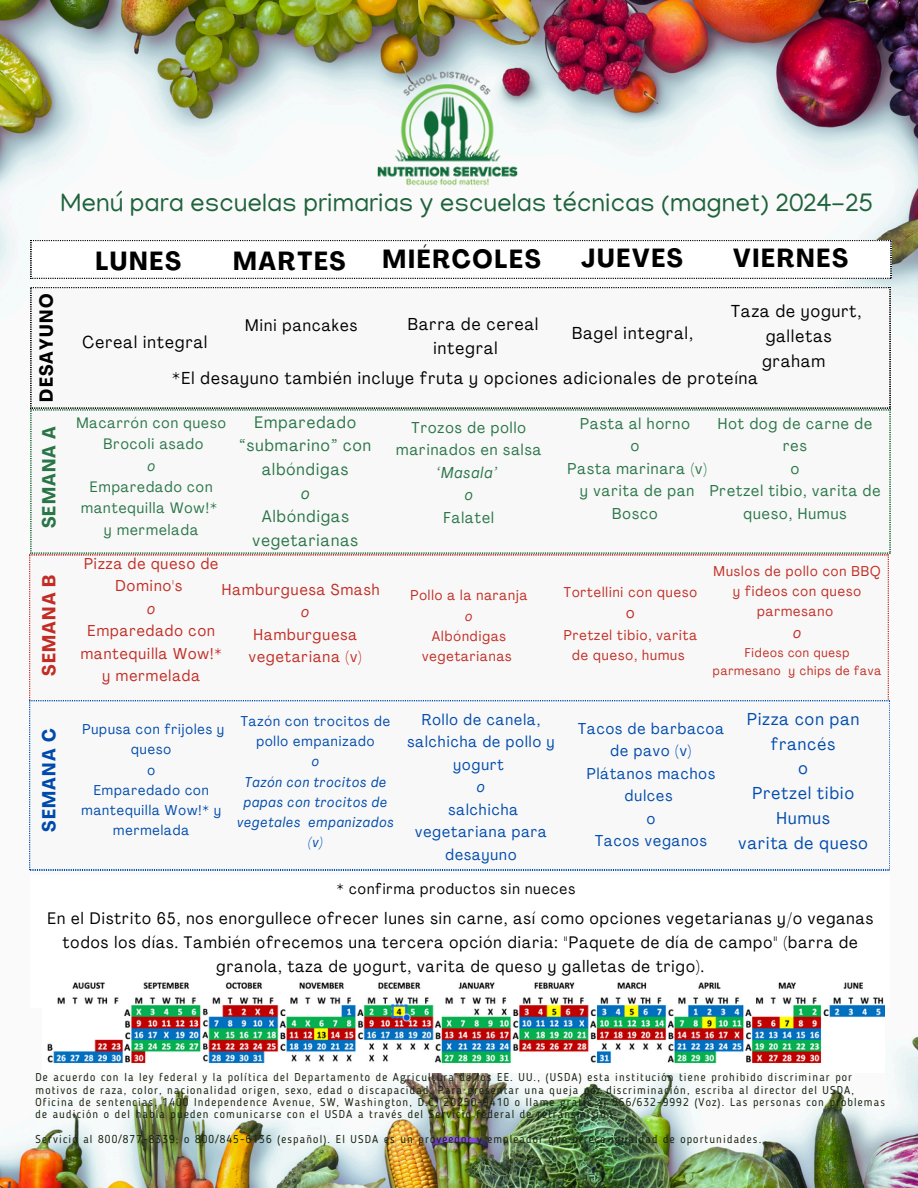
<style>
.page{position:relative;width:918px;height:1188px;background:#fff}
.page>*{position:absolute;margin:0;border:0;box-sizing:border-box;transform-origin:0 0}
.t1{font:25.95px "Manjari";color:#1e633c}
.t2{font:700 condensed 25.95px "Agrandir";letter-spacing:.07em;color:#000}
.t3{font:700 condensed 18.6px "Agrandir";letter-spacing:.07em;color:#000}
.t4{font:700 condensed 18.6px "Agrandir";letter-spacing:.07em;color:#2a7548}
.t5{font:700 condensed 18.6px "Agrandir";letter-spacing:.07em;color:#c22c25}
.t6{font:700 condensed 18.6px "Agrandir";letter-spacing:.07em;color:#004aad}
.t7{font:condensed 17.1px/24.8px "Agrandir";letter-spacing:.07em;color:#000}
.t8{font:condensed 17.1px/24.8px "Agrandir";letter-spacing:.07em;color:#004aad;text-align:center}
.t9{font:condensed 16.5px/23.7px "Agrandir";letter-spacing:.07em;color:#000;text-align:center}
.t10{font:condensed 16.5px/23.7px "Agrandir";letter-spacing:.07em;color:#2a7548;text-align:center}
.t11{font:condensed 15.6px/22.5px "Agrandir";letter-spacing:.07em;color:#2a7548;text-align:center}
.t12{font:condensed 15.6px/22.5px "Agrandir";letter-spacing:.07em;color:#004aad;text-align:center}
.t13{font:condensed 15.6px/22.5px "Agrandir";letter-spacing:.07em;color:#c22c25;text-align:center}
.t14{font:italic condensed 15.6px "Agrandir";color:#c22c25}
.t15{font:condensed 15px/21.3px "Agrandir";letter-spacing:.07em;color:#2a7548;text-align:center}
.t16{font:condensed 15px "Agrandir";letter-spacing:.07em;color:#000}
.t17{font:condensed 14.1px/20.2px "Agrandir";letter-spacing:.07em;color:#c22c25;text-align:center}
.t18{font:italic condensed 14.1px/20.2px "Agrandir";letter-spacing:.07em;color:#004aad;text-align:center}
.t19{font:condensed 14.1px/20.2px "Agrandir";letter-spacing:.07em;color:#004aad;text-align:center}
.t20{font:condensed 12.6px/17.9px "Agrandir";letter-spacing:.07em;color:#c22c25;text-align:center}
.t21{font:11.25px/12.3px "Blogger Sans";letter-spacing:.1em;color:#162210}
.s1{font-style:italic}
.s2{font-style:normal}
</style>
<div class="page">
<img style="left:0;top:0;width:918px;height:1188px">
<svg style="left:31px;top:240px;width:860px;height:39px"></svg>
<svg style="left:31px;top:287px;width:859px;height:121px"></svg>
<svg style="left:31px;top:410px;width:859px;height:143px"></svg>
<svg style="left:29px;top:555px;width:860px;height:145px"></svg>
<svg style="left:29px;top:700px;width:861px;height:170px"></svg>
<div style="left:31px;top:876px;width:859px;height:132px;background:#fff"></div>
<img style="left:378px;top:70px;width:139px;height:116px">
<img style="left:42px;top:982px;width:843px;height:90px">
<h3 class="t1" style="left:61px;top:192px;width:814px">Menú para escuelas primarias y escuelas técnicas (magnet) 2024-25</h3>
<h4 class="t3" style="left:39px;top:402px;width:110px;rotate:-90deg">DESAYUNO</h4>
<h5 class="t4" style="left:42px;top:528px;width:103px;rotate:-90deg">SEMANA A</h5>
<h5 class="t5" style="left:42px;top:676px;width:103px;rotate:-90deg">SEMANA B</h5>
<h5 class="t6" style="left:42px;top:832px;width:105px;rotate:-90deg">SEMANA C</h5>
<h1 class="t2" style="left:95px;top:250px;width:87px">LUNES</h1>
<h1 class="t2" style="left:233px;top:250px;width:114px">MARTES</h1>
<h1 class="t2" style="left:383px;top:248px;width:160px">MIÉRCOLES</h1>
<h1 class="t2" style="left:581px;top:247px;width:103px">JUEVES</h1>
<h1 class="t2" style="left:733px;top:247px;width:116px">VIERNES</h1>
<h3 class="t7" style="left:731px;top:301px;width:132px;text-align:center">Taza de yogurt, galletas graham</h3>
<h5 class="t9" style="left:245px;top:315px;width:114px">Mini pancakes</h5>
<h4 class="t7" style="left:434px;top:313px;width:106px;text-indent:-26px">Barra de cereal integral</h4>
<h4 class="t7" style="left:572px;top:322px;width:122px">Bagel integral,</h4>
<h4 class="t7" style="left:83px;top:331px;width:126px">Cereal integral</h4>
<p class="t7" style="left:172px;top:367px;width:587px">*El desayuno también incluye fruta y opciones adicionales de proteína</p>
<h5 class="t15" style="left:76px;top:414px;width:151px">Macarrón con queso<br>Brocoli asado<br><span class="s1">o<br></span>Emparedado con mantequilla Wow!*<br>y mermelada</h5>
<h5 class="t10" style="left:239px;top:412px;width:133px">Emparedado “submarino” con albóndigas<br><span class="s1">o<br></span>Albóndigas vegetarianas</h5>
<h3 class="t11" style="left:396px;top:418px;width:146px">Trozos de pollo marinados en salsa <span class="s1">‘Masala’<br>o<br></span>Falatel</h3>
<h5 class="t11" style="left:568px;top:413px;width:141px">Pasta al horno<br>o<br>Pasta marinara (v) y varita de pan<br>Bosco</h5>
<h5 class="t11" style="left:710px;top:413px;width:172px">Hot dog de carne de res<br>o<br>Pretzel tibio, varita de queso, Humus</h5>
<h6 class="t13" style="left:81px;top:554px;width:143px">Pizza de queso de<br>Domino's<br><span class="s1">o<br></span>Emparedado con mantequilla Wow!* y mermelada</h6>
<h6 class="t17" style="left:714px;top:563px;width:169px">Muslos de pollo con BBQ y fideos con queso parmesano</h6>
<h6 class="t14" style="left:793px;top:626px;width:9px">o</h6>
<h6 class="t20" style="left:713px;top:645px;width:170px">Fideos con quesp parmesano y chips de fava</h6>
<h6 class="t13" style="left:222px;top:580px;width:159px">Hamburguesa Smash <span class="s1">o<br></span>Hamburguesa vegetariana (v)</h6>
<h6 class="t17" style="left:410px;top:587px;width:118px">Pollo a la naranja <span class="s1">o<br></span>Albóndigas vegetarianas</h6>
<h3 class="t17" style="left:564px;top:583px;width:135px">Tortellini con queso</h3>
<h3 class="t13" style="left:626px;top:603px;width:10px">o</h3>
<h3 class="t17" style="left:564px;top:626px;width:135px">Pretzel tibio, varita de queso, humus</h3>
<h6 class="t19" style="left:81px;top:721px;width:144px">Pupusa con frijoles y queso<br>o<br>Emparedado con mantequilla Wow!* y mermelada</h6>
<h5 class="t18" style="left:237px;top:712px;width:158px"><span class="s2">Tazón con trocitos de pollo empanizado<br></span>o<br>Tazón con trocitos de papas con trocitos de vegetales empanizados (v)</h5>
<h5 class="t12" style="left:407px;top:710px;width:148px">Rollo de canela, salchicha de pollo y yogurt<br><span class="s1">o<br></span>salchicha vegetariana para desayuno</h5>
<h4 class="t12" style="left:578px;top:719px;width:147px">Tacos de barbacoa de pavo (v)<br>Plátanos machos dulces<br>o<br>Tacos veganos</h4>
<h5 class="t8" style="left:747px;top:708px;width:114px">Pizza con pan francés<br>o<br>Pretzel tibio<br>Humus</h5>
<h5 class="t8" style="left:739px;top:832px;width:131px">varita de queso</h5>
<p class="t16" style="left:337px;top:883px;width:240px">* confirma productos sin nueces</p>
<p class="t9" style="left:47px;top:908px;width:828px">En el Distrito 65, nos enorgullece ofrecer lunes sin carne, así como opciones vegetarianas y/o veganas</p>
<h2 class="t9" style="left:63px;top:932px;width:796px">todos los días. También ofrecemos una tercera opción diaria: "Paquete de día de campo" (barra de granola, taza de yogurt, varita de queso y galletas de trigo).</h2>
<p class="t21" style="left:36px;top:1072px;width:851px">De acuerdo con la ley federal y la política del Departamento de Agricultura de los EE. UU., (USDA) esta institución tiene prohibido discriminar por motivos de raza, color, nacionalidad origen, sexo, edad o discapacidad. Para presentar una queja por discriminación, escriba al director del USDA, Oficina de sentencias, 1400 Independence Avenue, SW, Washington, D.C. 20250-9410 o llame gratis al 866/632-9992 (Voz). Las personas con problemas de audición o del habla pueden comunicarse con el USDA a través del Servicio federal de retransmisión.</p>
<p class="t21" style="left:36px;top:1133px;width:727px">Servicio al 800/877-8339; o 800/845-6136 (español). El USDA es un proveedor y empleador que ofrece igualdad de oportunidades.</p>
</div>
